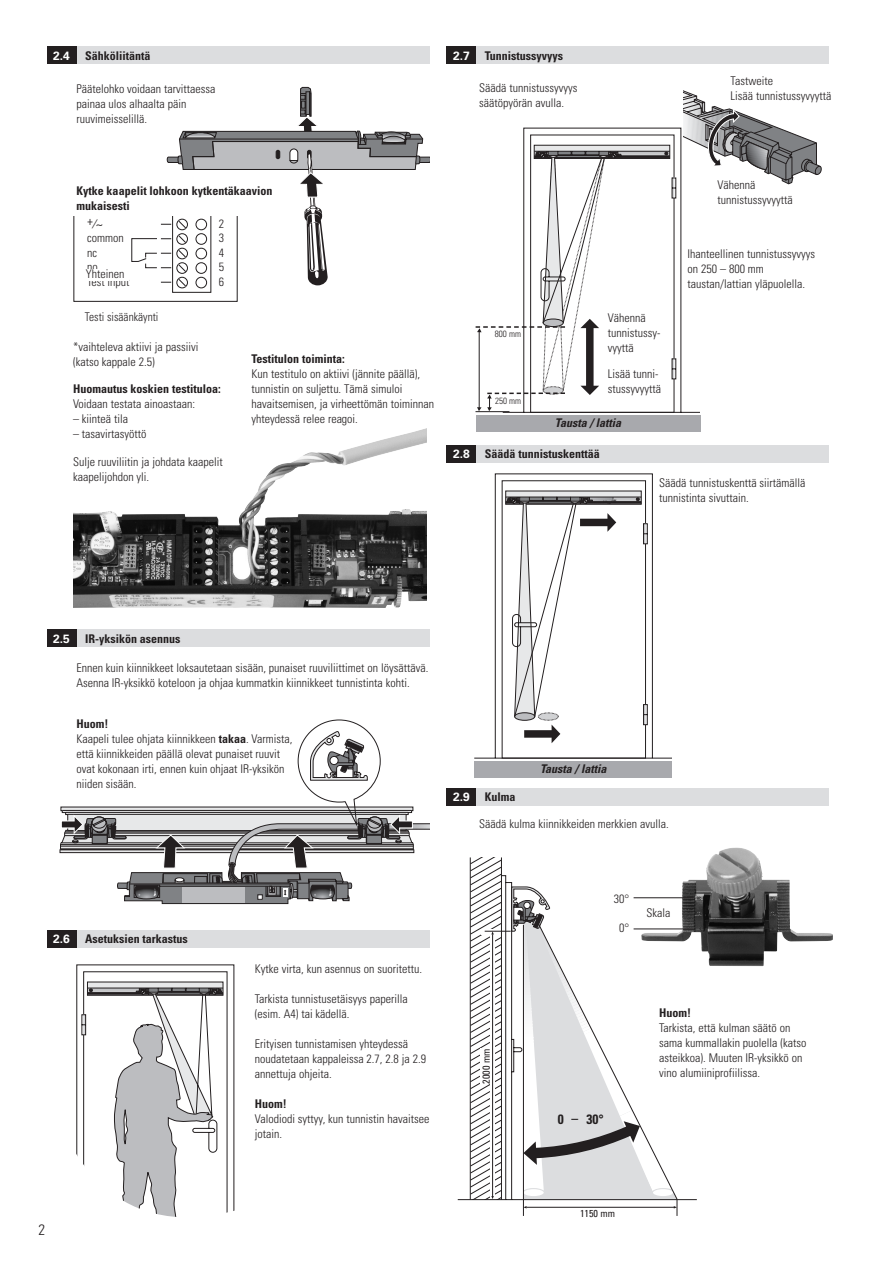
<style>
.page{position:relative;width:893px;height:1263px;background:#fff}
.page>*{position:absolute;margin:0;border:0;box-sizing:border-box;transform-origin:0 0}
.t1{font:300 condensed 15px "Univers";color:#231f20}
.t2{font:700 condensed 13.5px "Univers";color:#231f20}
.t3{font:300 condensed 12px/15px "Univers";color:#231f20}
.t4{font:700 condensed 12px/15px "Univers";color:#231f20}
.t5{font:italic 700 condensed 12px "Univers";color:#231f20}
.t6{font:700 12px "Univers";color:#fff}
.t7{font:300 condensed 12px "Univers";color:#231f20;scale:.95 1}
.t8{font:condensed 10.2px "Univers";color:#231f20}
.t9{font:300 condensed 9px "Univers";color:#231f20}
.s1{font-weight:400}
.s2{font-size:15px}
.s3{font-weight:700}
</style>
<div class="page">
<div style="left:47px;top:47px;width:30px;height:17px;background:#231f20"></div>
<div style="left:77px;top:47px;width:352px;height:17px;background:#dcdddf"></div>
<div style="left:446px;top:47px;width:30px;height:17px;background:#231f20"></div>
<div style="left:476px;top:47px;width:353px;height:17px;background:#dcdddf"></div>
<svg style="left:683px;top:90px;width:139px;height:94px"></svg>
<svg style="left:503px;top:128px;width:197px;height:285px"></svg>
<div style="left:446px;top:788px;width:30px;height:17px;background:#231f20"></div>
<div style="left:476px;top:788px;width:353px;height:17px;background:#dcdddf"></div>
<img style="left:698px;top:847px;width:135px;height:119px">
<svg style="left:458px;top:857px;width:240px;height:343px"></svg>
<hr style="left:470px;top:857px;width:1px;height:342px;background:#231f20">
<svg style="left:470px;top:858px;width:208px;height:358px"></svg>
<div style="left:446px;top:445px;width:30px;height:17px;background:#231f20"></div>
<div style="left:476px;top:445px;width:353px;height:17px;background:#dcdddf"></div>
<svg style="left:474px;top:473px;width:197px;height:285px"></svg>
<svg style="left:505px;top:490px;width:143px;height:253px"></svg>
<div style="left:47px;top:630px;width:30px;height:17px;background:#231f20"></div>
<div style="left:77px;top:630px;width:352px;height:17px;background:#dcdddf"></div>
<hr style="left:429px;top:824px;width:1px;height:43px;background:#d8d9db">
<svg style="left:60px;top:719px;width:369px;height:185px"></svg>
<div style="left:47px;top:931px;width:30px;height:17px;background:#231f20"></div>
<div style="left:77px;top:931px;width:352px;height:17px;background:#dcdddf"></div>
<svg style="left:76px;top:964px;width:159px;height:253px"></svg>
<hr style="left:634px;top:928px;width:60px;height:1px;background:#231f20">
<hr style="left:634px;top:897px;width:60px;height:1px;background:#231f20">
<div style="left:476px;top:416px;width:224px;height:16px;background:#a8a9ad"></div>
<div style="left:475px;top:761px;width:197px;height:17px;background:#a8a9ad"></div>
<hr style="left:475px;top:411px;width:34px;height:1px;background:#231f20">
<svg style="left:476px;top:144px;width:200px;height:267px"></svg>
<img style="left:73px;top:429px;width:353px;height:179px">
<svg style="left:73px;top:87px;width:356px;height:215px"></svg>
<div style="left:86px;top:270px;width:42px;height:11px;background:#fff"></div>
<div style="left:566px;top:1111px;width:18px;height:21px;background:#dcdddf"></div>
<p class="t6" style="left:53px;top:51px;width:18px">2.4</p>
<p class="t4" style="left:85px;top:49px;width:67px">Sähköliitäntä</p>
<p class="t3" style="left:76px;top:82px;width:141px">Päätelohko voidaan tarvittaessa painaa ulos alhaalta päin ruuvimeisselillä.</p>
<p class="t6" style="left:453px;top:51px;width:18px">2.7</p>
<p class="t4" style="left:485px;top:49px;width:80px">Tunnistussyvyys</p>
<p class="t3" style="left:479px;top:81px;width:100px">Säädä tunnistussyvyys säätöpyörän avulla.</p>
<p class="t3" style="left:731px;top:74px;width:102px">Tastweite<br>Lisää tunnistussyvyyttä</p>
<p class="t4" style="left:76px;top:184px;width:198px">Kytke kaapelit lohkoon kytkentäkaavion mukaisesti</p>
<p class="t3" style="left:87px;top:213px;width:38px;line-height:17px"><span class="s1">+</span>⁄<span class="s2">~ </span>common</p>
<p class="t3" style="left:87px;top:246px;width:44px;line-height:14.5px">nc<br>no<br>Test input</p>
<p class="t3" style="left:86px;top:268px;width:40px">Yhteinen</p>
<p class="t7" style="left:85px;top:313px;width:79px">Testi sisäänkäynti</p>
<p class="t3" style="left:73px;top:340px;width:127px">*vaihteleva aktiivi ja passiivi (katso kappale 2.5)</p>
<p class="t3" style="left:219px;top:217px;width:7px;line-height:14.5px;text-align:justify">2<br>3<br>4<br>5<br>6</p>
<p class="t4" style="left:73px;top:382px;width:149px">Huomautus koskien testituloa:</p>
<p class="t3" style="left:73px;top:397px;width:124px">Voidaan testata ainoastaan:</p>
<p class="t3" style="left:73px;top:412px;width:57px">– kiinteä tila</p>
<p class="t3" style="left:73px;top:427px;width:75px">– tasavirtasyöttö</p>
<p class="t3" style="left:73px;top:455px;width:151px">Sulje ruuviliitin ja johdata kaapelit kaapelijohdon yli.</p>
<p class="t4" style="left:251px;top:353px;width:95px">Testitulon toiminta:</p>
<p class="t3" style="left:251px;top:368px;width:184px">Kun testitulo on aktiivi (jännite päällä), tunnistin on suljettu. Tämä simuloi havaitsemisen, ja virheettömän toiminnan yhteydessä relee reagoi.</p>
<p class="t3" style="left:718px;top:178px;width:77px">Vähennä tunnistussyvyyttä</p>
<p class="t9" style="left:495px;top:331px;width:28px">800 mm</p>
<p class="t9" style="left:495px;top:397px;width:28px">250 mm</p>
<p class="t3" style="left:608px;top:311px;width:54px">Vähennä tunnistussy&shy;vyyttä</p>
<p class="t3" style="left:608px;top:368px;width:55px">Lisää tunni&shy;stussyvyyttä</p>
<p class="t5" style="left:555px;top:418px;width:68px">Tausta / lattia</p>
<p class="t6" style="left:453px;top:449px;width:18px">2.8</p>
<p class="t4" style="left:485px;top:447px;width:116px">Säädä tunnistuskenttää</p>
<p class="t3" style="left:688px;top:247px;width:129px">Ihanteellinen tunnistussyvyys on 250 – 800 mm taustan/lattian yläpuolella.</p>
<p class="t3" style="left:659px;top:476px;width:148px">Säädä tunnistuskenttä siirtämällä tunnistinta sivuttain.</p>
<p class="t6" style="left:53px;top:634px;width:18px">2.5</p>
<p class="t4" style="left:85px;top:632px;width:97px">IR-yksikön asennus</p>
<p class="t3" style="left:76px;top:661px;width:353px">Ennen kuin kiinnikkeet loksautetaan sisään, punaiset ruuviliittimet on löysättävä.<br>Asenna IR-yksikkö koteloon ja ohjaa kummatkin kiinnikkeet tunnistinta kohti.</p>
<p class="t3" style="left:76px;top:717px;width:218px"><span class="s3">Huom!<br></span>Kaapeli tulee ohjata kiinnikkeen <span class="s3">takaa</span>. Varmista, että kiinnikkeiden päällä olevat punaiset ruuvit ovat kokonaan irti, ennen kuin ohjaat IR-yksikön niiden sisään.</p>
<p class="t6" style="left:453px;top:793px;width:18px">2.9</p>
<p class="t4" style="left:485px;top:790px;width:32px">Kulma</p>
<p class="t5" style="left:540px;top:764px;width:68px">Tausta / lattia</p>
<p class="t3" style="left:479px;top:817px;width:191px">Säädä kulma kiinnikkeiden merkkien avulla.</p>
<p class="t6" style="left:53px;top:935px;width:18px">2.6</p>
<p class="t4" style="left:85px;top:933px;width:104px">Asetuksien tarkastus</p>
<p class="t3" style="left:255px;top:962px;width:169px">Kytke virta, kun asennus on suoritettu.</p>
<p class="t3" style="left:255px;top:992px;width:154px">Tarkista tunnistusetäisyys paperilla (esim. A4) tai kädellä.</p>
<p class="t3" style="left:255px;top:1037px;width:173px">Erityisen tunnistamisen yhteydessä noudatetaan kappaleissa 2.7, 2.8 ja 2.9 annettuja ohjeita.</p>
<p class="t4" style="left:255px;top:1097px;width:33px">Huom!</p>
<p class="t3" style="left:255px;top:1112px;width:176px">Valodiodi syttyy, kun tunnistin havaitsee jotain.</p>
<p class="t8" style="left:482px;top:1083px;width:36px;rotate:-90deg">2000 mm</p>
<p class="t3" style="left:614px;top:892px;width:17px">30°</p>
<p class="t3" style="left:619px;top:921px;width:12px">0°</p>
<p class="t3" style="left:646px;top:906px;width:25px">Skala</p>
<p class="t2" style="left:558px;top:1114px;width:47px">0 bis 30°</p>
<p class="t2" style="left:571px;top:1113px;width:8px">–</p>
<p class="t4" style="left:659px;top:1006px;width:33px">Huom!</p>
<p class="t3" style="left:659px;top:1021px;width:149px">Tarkista, että kulman säätö on sama kummallakin puolella (katso asteikkoa). Muuten IR-yksikkö on vino alumiiniprofiilissa.</p>
<p class="t1" style="left:39px;top:1224px;width:8px">2</p>
<p class="t8" style="left:580px;top:1210px;width:36px">1150 mm</p>
</div>
